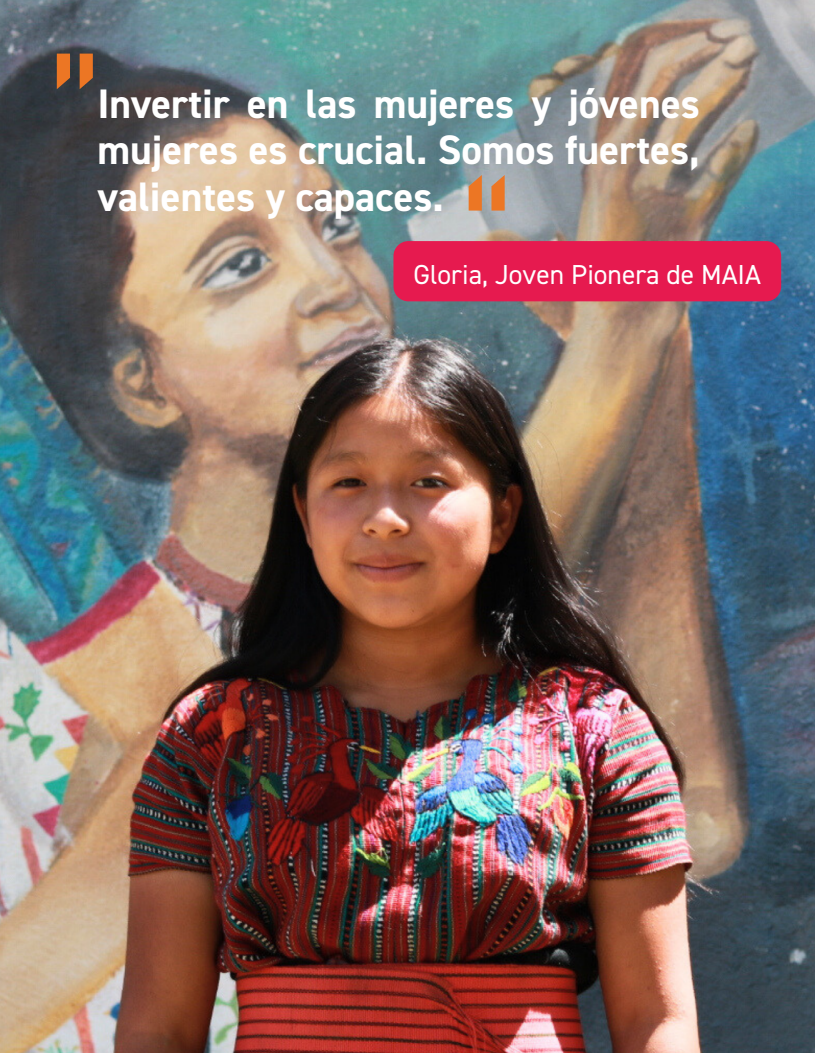
<style>
.page{position:relative;width:815px;height:1053px;background:#fff}
.page>*{position:absolute;margin:0;border:0;box-sizing:border-box;transform-origin:0 0}
.t1{font:137.5px "DIN2014";color:#ec7624}
.t2{font:700 41.25px/46.2px "DIN2014";color:#fff;text-align:justify}
.t3{font:27.5px "DIN2014";color:#fff}
</style>
<div class="page">
<img style="left:0;top:0;width:815px;height:1052px">
<div style="left:393px;top:241px;width:388px;height:60px;background:#e61a4f;border-radius:15px"></div>
<h1 class="t1" style="left:49px;top:22px;width:55px">”</h1>
<p class="t2" style="left:97px;top:80px;width:604px">Invertir en las mujeres y jóvenes mujeres es crucial. Somos fuertes, valientes y capaces.</p>
<h1 class="t1" style="left:460px;top:151px;width:55px">“</h1>
<p class="t3" style="left:413px;top:257px;width:349px">Gloria, Joven Pionera de MAIA</p>
</div>
